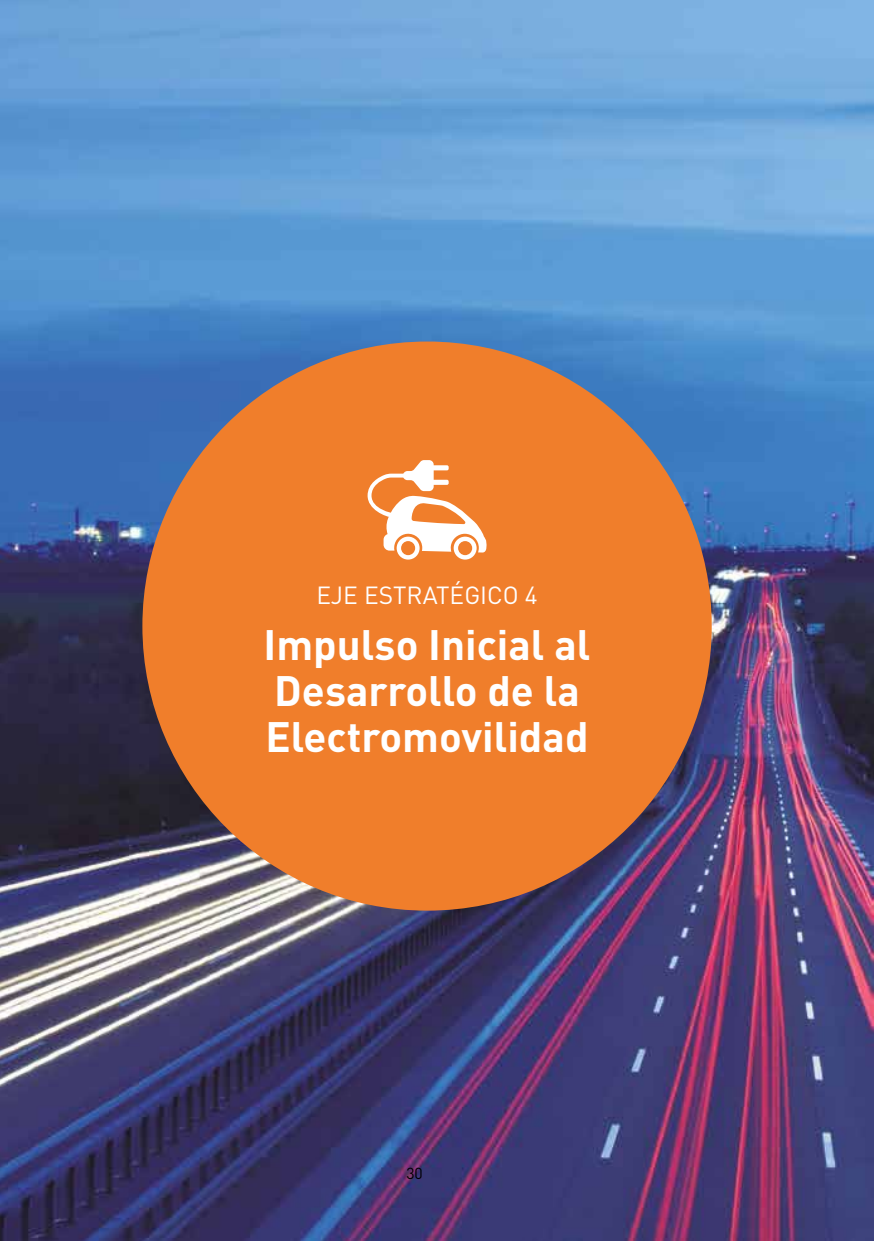
<style>
.page{position:relative;width:874px;height:1241px;background:#fff}
.page>*{position:absolute;margin:0;border:0;box-sizing:border-box;transform-origin:0 0}
.t1{font:700 42px/46.2px "DIN Pro";color:#fff}
.t2{font:24.5px "DIN Pro";color:#fff}
.t3{font:15.75px "DIN Pro";color:#000}
</style>
<div class="page">
<hr style="left:873px;top:0;width:1px;height:1240px;background:#f28c3f">
<img style="left:0;top:0;width:873px;height:1240px">
<div style="left:142px;top:341px;width:569px;height:569px;background:#f07e2b;border-radius:50%"></div>
<svg style="left:367px;top:460px;width:120px;height:99px"></svg>
<p class="t2" style="left:316px;top:578px;width:223px">EJE ESTRATÉGICO 4</p>
<p class="t1" style="left:263px;top:619px;width:328px">Impulso Inicial al<br>Desarrollo de la<br>Electromovilidad</p>
<p class="t3" style="left:406px;top:1161px;width:18px">30</p>
</div>
